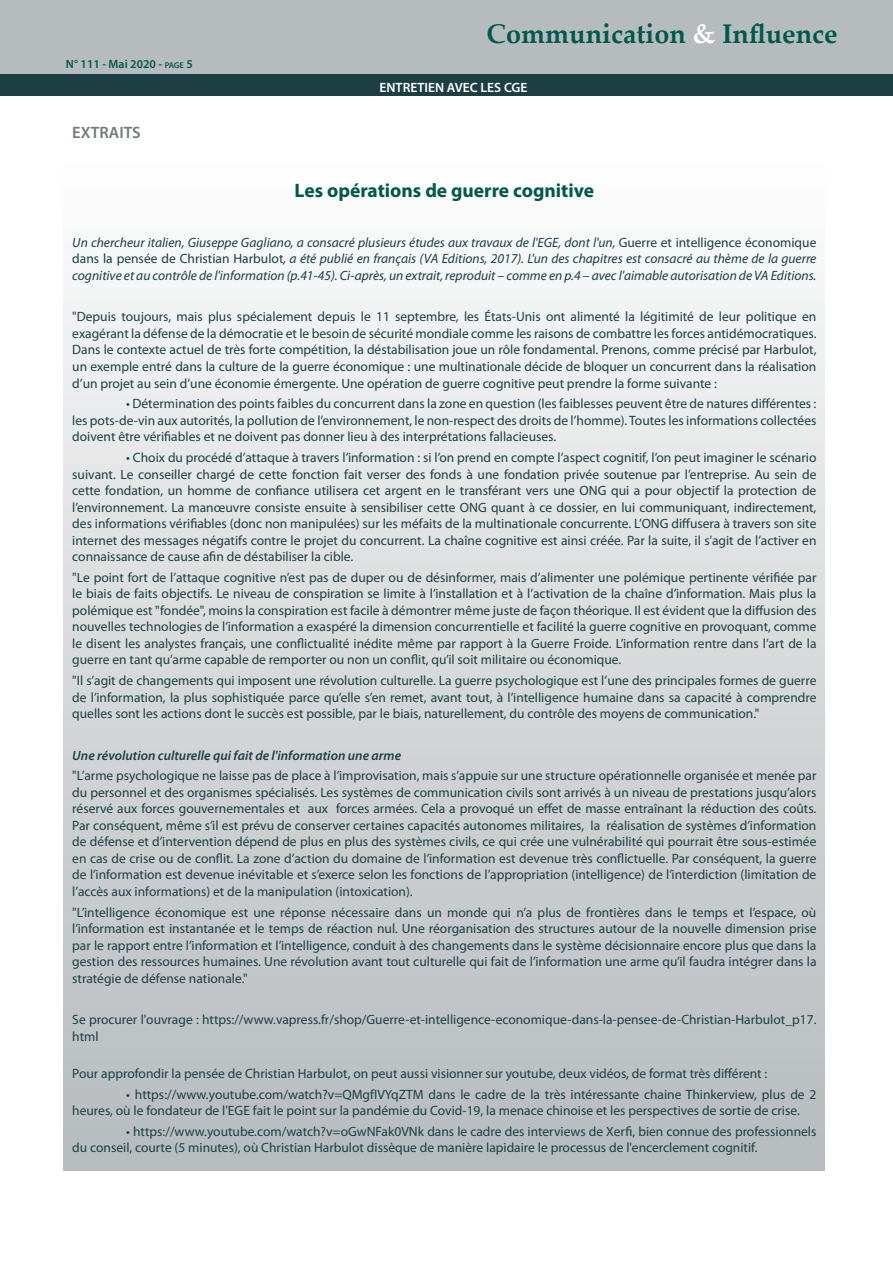
<style>
.page{position:relative;width:893px;height:1263px;background:#fff}
.page>*{position:absolute;margin:0;border:0;box-sizing:border-box;transform-origin:0 0}
.t1{font:700 27px "Palatino Linotype";color:#00584c}
.Titre_article_P1-4{font:700 19.5px "Myriad Pro";color:#00584c}
.Titre_colonnes{font:600 16.5px "Myriad Pro";color:#727b7c}
.Style_de_paragraphe{font:13.5px/16.5px "Myriad Pro";color:#1d3f44;text-align:justify}
.Style_de_paragraphe-2{font:italic 13.5px/16.5px "Myriad Pro";color:#1d3f44;text-align:justify}
.Style_de_paragraphe-3{font:italic 600 13.5px "Myriad Pro";color:#1d3f44}
.t2{font:600 13.5px "Myriad Pro";color:#fff}
.t3{font:600 12px "Myriad Pro";color:#00584c}
.s1{font-size:8.4px}
.s2{color:#fff}
.s3{font-style:normal}
</style>
<div class="page">
<div style="left:0;top:0;width:893px;height:74px;background:#b6bcbe"></div>
<div style="left:0;top:74px;width:893px;height:22px;background:#1d3f44"></div>
<div style="left:64px;top:123px;width:761px;height:1047px;background:linear-gradient(to bottom,#fff,#b4b9bc)"></div>
<p class="t3" style="left:66px;top:56px;width:128px">N° 111 - Mai 2020 - <span class="s1">page</span> 5</p>
<p class="Titre_colonnes" style="left:72px;top:122px;width:70px">EXTRAITS</p>
<p class="t1" style="left:487px;top:14px;width:353px">Communication <span class="s2">&amp;</span> Influence</p>
<p class="t2" style="left:379px;top:79px;width:150px">ENTRETIEN AVEC LES CGE</p>
<p class="Titre_article_P1-4" style="left:295px;top:178px;width:301px">Les opérations de guerre cognitive</p>
<p class="Style_de_paragraphe-2" style="left:72px;top:234px;width:746px">Un chercheur italien, Giuseppe Gagliano, a consacré plusieurs études aux travaux de l'EGE, dont l'un, <span class="s3">Guerre et intelligence économique dans la pensée de Christian Harbulot</span>, a été publié en français (VA Editions, 2017). L'un des chapitres est consacré au thème de la guerre cognitive et au contrôle de l'information (p.41-45). Ci-après, un extrait, reproduit – comme en p.4 – avec l'aimable autorisation de VA Editions.</p>
<p class="Style_de_paragraphe" style="left:72px;top:308px;width:746px">"Depuis toujours, mais plus spécialement depuis le 11 septembre, les États-Unis ont alimenté la légitimité de leur politique en exagérant la défense de la démocratie et le besoin de sécurité mondiale comme les raisons de combattre les forces antidémocratiques.<br>Dans le contexte actuel de très forte compétition, la déstabilisation joue un rôle fondamental. Prenons, comme précisé par Harbulot, un exemple entré dans la culture de la guerre économique : une multinationale décide de bloquer un concurrent dans la réalisation d’un projet au sein d’une économie émergente. Une opération de guerre cognitive peut prendre la forme suivante :</p>
<p class="Style_de_paragraphe" style="left:72px;top:395px;width:746px;text-indent:54px">• Détermination des points faibles du concurrent dans la zone en question (les faiblesses peuvent être de natures différentes : les pots-de-vin aux autorités, la pollution de l’environnement, le non-respect des droits de l’homme). Toutes les informations collectées doivent être vérifiables et ne doivent pas donner lieu à des interprétations fallacieuses.</p>
<p class="Style_de_paragraphe" style="left:72px;top:449px;width:746px;text-indent:54px">• Choix du procédé d’attaque à travers l’information : si l’on prend en compte l’aspect cognitif, l’on peut imaginer le scénario suivant. Le conseiller chargé de cette fonction fait verser des fonds à une fondation privée soutenue par l’entreprise. Au sein de cette fondation, un homme de confiance utilisera cet argent en le transférant vers une ONG qui a pour objectif la protection de l’environnement. La manœuvre consiste ensuite à sensibiliser cette ONG quant à ce dossier, en lui communiquant, indirectement, des informations vérifiables (donc non manipulées) sur les méfaits de la multinationale concurrente. L’ONG diffusera à travers son site internet des messages négatifs contre le projet du concurrent. La chaîne cognitive est ainsi créée. Par la suite, il s’agit de l’activer en connaissance de cause afin de déstabiliser la cible.</p>
<p class="Style_de_paragraphe" style="left:72px;top:569px;width:746px">"Le point fort de l’attaque cognitive n’est pas de duper ou de désinformer, mais d’alimenter une polémique pertinente vérifiée par le biais de faits objectifs. Le niveau de conspiration se limite à l’installation et à l’activation de la chaîne d’information. Mais plus la polémique est "fondée", moins la conspiration est facile à démontrer même juste de façon théorique. Il est évident que la diffusion des nouvelles technologies de l’information a exaspéré la dimension concurrentielle et facilité la guerre cognitive en provoquant, comme le disent les analystes français, une conflictualité inédite même par rapport à la Guerre Froide. L’information rentre dans l’art de la guerre en tant qu’arme capable de remporter ou non un conflit, qu’il soit militaire ou économique.</p>
<p class="Style_de_paragraphe" style="left:72px;top:672px;width:746px">"Il s’agit de changements qui imposent une révolution culturelle. La guerre psychologique est l’une des principales formes de guerre de l’information, la plus sophistiquée parce qu’elle s’en remet, avant tout, à l’intelligence humaine dans sa capacité à comprendre quelles sont les actions dont le succès est possible, par le biais, naturellement, du contrôle des moyens de communication."</p>
<p class="Style_de_paragraphe-3" style="left:72px;top:746px;width:330px">Une révolution culturelle qui fait de l'information une arme</p>
<p class="Style_de_paragraphe" style="left:72px;top:767px;width:746px">"L’arme psychologique ne laisse pas de place à l’improvisation, mais s’appuie sur une structure opérationnelle organisée et menée par du personnel et des organismes spécialisés. Les systèmes de communication civils sont arrivés à un niveau de prestations jusqu’alors réservé aux forces gouvernementales et aux forces armées. Cela a provoqué un effet de masse entraînant la réduction des coûts.<br>Par conséquent, même s’il est prévu de conserver certaines capacités autonomes militaires, la réalisation de systèmes d’information de défense et d’intervention dépend de plus en plus des systèmes civils, ce qui crée une vulnérabilité qui pourrait être sous-estimée en cas de crise ou de conflit. La zone d’action du domaine de l’information est devenue très conflictuelle. Par conséquent, la guerre de l’information est devenue inévitable et s’exerce selon les fonctions de l’appropriation (intelligence) de l’interdiction (limitation de l’accès aux informations) et de la manipulation (intoxication).</p>
<p class="Style_de_paragraphe" style="left:72px;top:903px;width:746px">"L’intelligence économique est une réponse nécessaire dans un monde qui n’a plus de frontières dans le temps et l’espace, où l’information est instantanée et le temps de réaction nul. Une réorganisation des structures autour de la nouvelle dimension prise par le rapport entre l’information et l’intelligence, conduit à des changements dans le système décisionnaire encore plus que dans la gestion des ressources humaines. Une révolution avant tout culturelle qui fait de l’information une arme qu’il faudra intégrer dans la stratégie de défense nationale."</p>
<p class="Style_de_paragraphe" style="left:72px;top:1011px;width:746px">Se procurer l'ouvrage : https://www.vapress.fr/shop/Guerre-et-intelligence-economique-dans-la-pensee-de-Christian-Harbulot_p17. html</p>
<p class="Style_de_paragraphe" style="left:72px;top:1065px;width:697px">Pour approfondir la pensée de Christian Harbulot, on peut aussi visionner sur youtube, deux vidéos, de format très différent :</p>
<p class="Style_de_paragraphe" style="left:72px;top:1085px;width:746px;text-indent:54px">• https://www.youtube.com/watch?v=QMgfIVYqZTM dans le cadre de la très intéressante chaine Thinkerview, plus de 2 heures, où le fondateur de l'EGE fait le point sur la pandémie du Covid-19, la menace chinoise et les perspectives de sortie de crise.</p>
<p class="Style_de_paragraphe" style="left:72px;top:1123px;width:746px;text-indent:54px">• https://www.youtube.com/watch?v=oGwNFak0VNk dans le cadre des interviews de Xerfi, bien connue des professionnels du conseil, courte (5 minutes), où Christian Harbulot dissèque de manière lapidaire le processus de l'encerclement cognitif.</p>
</div>
